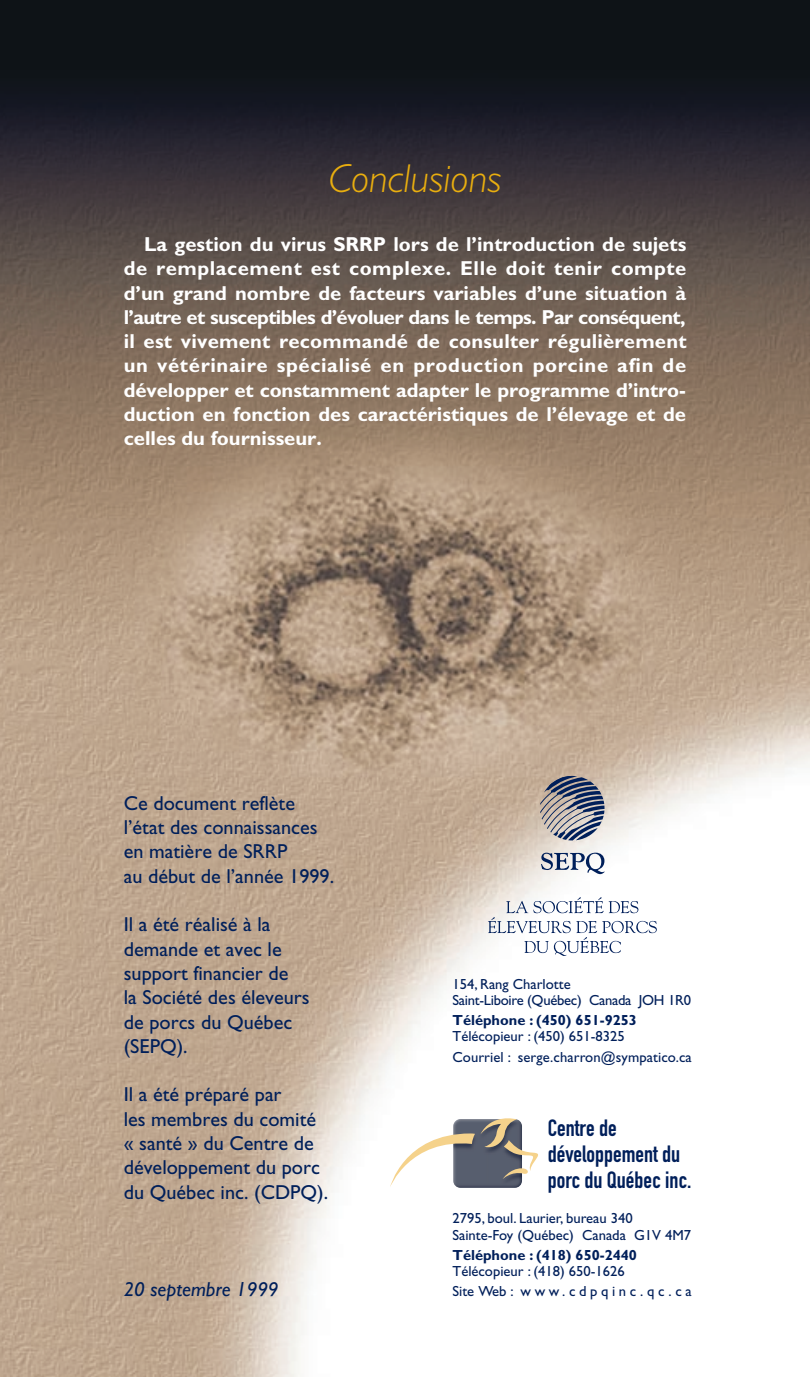
<style>
.page{position:relative;width:810px;height:1377px;background:#fff}
.page>*{position:absolute;margin:0;border:0;box-sizing:border-box;transform-origin:0 0}
.t1{font:italic 300 40.5px "Gill Sans";color:#e9ae0f}
.t2{font:23.18px/25.9px "DIN Engschrift";color:#001f5a}
.t3{font:700 20.25px/24.3px "Gill Sans";color:#fff;text-align:justify}
.t4{font:20.25px/24.3px "Gill Sans";color:#001f5a}
.t5{font:italic 20.25px "Gill Sans";color:#001f5a}
.t6{font:14.62px/20.2px "Gill Sans";color:#001f5a}
.t7{font:14.62px/16.2px "Gill Sans";letter-spacing:-.02em;color:#001f5a}
.t8{font:700 14.62px "Gill Sans";color:#001f5a}
</style>
<div class="page">
<img style="left:0;top:0;width:810px;height:1377px">
<svg style="left:390px;top:1113px;width:149px;height:74px"></svg>
<svg style="left:488px;top:897px;width:169px;height:59px"></svg>
<svg style="left:541px;top:853px;width:64px;height:21px"></svg>
<svg style="left:540px;top:776px;width:65px;height:64px;background:#8b8c97"></svg>
<h1 class="t1" style="left:329px;top:164px;width:174px">Conclusions</h1>
<p class="t3" style="left:124px;top:234px;width:564px;text-indent:20px">La gestion du virus SRRP lors de l’introduction de sujets de remplacement est complexe. Elle doit tenir compte d’un grand nombre de facteurs variables d’une situation à l’autre et susceptibles d’évoluer dans le temps. Par conséquent, il est vivement recommandé de consulter régulièrement un vétérinaire spécialisé en production porcine afin de développer et constamment adapter le programme d’intro&shy;duction en fonction des caractéristiques de l’élevage et de celles du fournisseur.</p>
<p class="t4" style="left:124px;top:793px;width:212px">Ce document reflète l’état des connaissances en matière de SRRP<br>au début de l’année 1999.</p>
<p class="t4" style="left:124px;top:915px;width:188px">Il a été réalisé à la demande et avec le support financier de<br>la Société des éleveurs de porcs du Québec (SEPQ).</p>
<p class="t4" style="left:124px;top:1085px;width:206px">Il a été préparé par<br>les membres du comité « santé » du Centre de développement du porc du Québec inc. (CDPQ).</p>
<p class="t5" style="left:124px;top:1282px;width:156px">20 septembre 1999</p>
<p class="t7" style="left:453px;top:977px;width:240px">154, Rang Charlotte<br>Saint-Liboire (Québec) Canada JOH 1R0</p>
<p class="t8" style="left:453px;top:1015px;width:186px">Téléphone : (450) 651-9253</p>
<p class="t6" style="left:453px;top:1028px;width:241px">Télécopieur : (450) 651-8325<br>Courriel : serge.charron@sympatico.ca</p>
<p class="t2" style="left:548px;top:1117px;width:145px">Centre de développement du porc du Québec inc.</p>
<p class="t6" style="left:453px;top:1212px;width:240px;line-height:16.2px">2795, boul. Laurier, bureau 340<br>Sainte-Foy (Québec) Canada G1V 4M7</p>
<p class="t8" style="left:453px;top:1250px;width:186px">Téléphone : (418) 650-2440</p>
<p class="t6" style="left:453px;top:1263px;width:241px">Télécopieur : (418) 650-1626<br>Site Web : www.cdpqinc.qc.ca</p>
</div>
